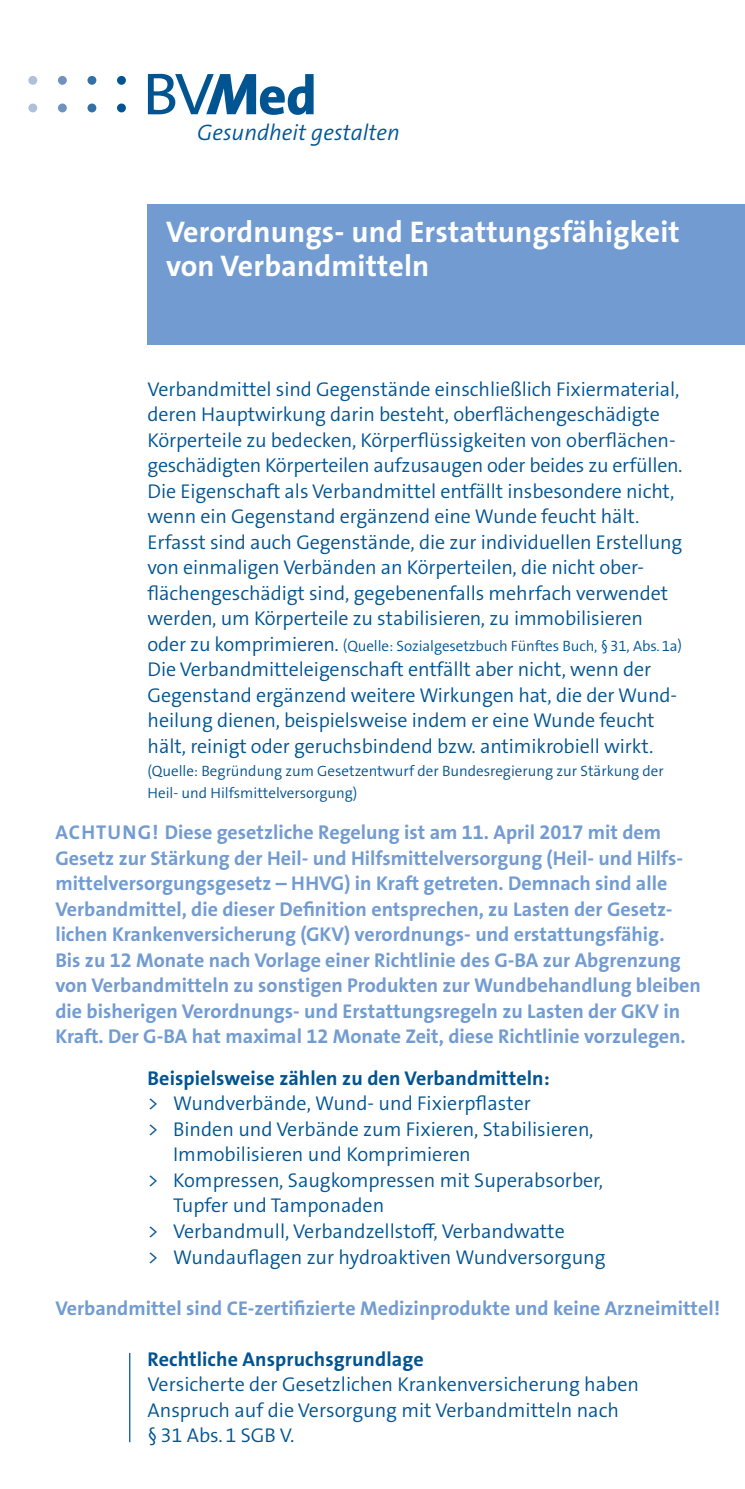
<style>
.page{position:relative;width:745px;height:1489px;background:#fff}
.page>*{position:absolute;margin:0;border:0;box-sizing:border-box;transform-origin:0 0}
.t1{font:700 30px/33px "The Sans Os F";letter-spacing:.005em;color:#fff}
.t2{font:italic 300 22.5px "The Sans Os F";color:#005492}
.t3{font:300 20px/25.5px "The Sans Os F";letter-spacing:-.005em;color:#005492}
.t4{font:700 20px/25.5px "The Sans Os F";color:#729cd1}
.t5{font:700 20px "The Sans Os F";letter-spacing:.005em;color:#005492}
.t6{font:300 15px/22.5px "The Sans Os F";color:#005492}
.s1{font-size:20px}
</style>
<div class="page">
<div style="left:147px;top:204px;width:597px;height:140px;background:#729cd1"></div>
<hr style="left:129px;top:1352px;width:1px;height:89px;background:#005492">
<div style="left:117px;top:103px;width:9px;height:9px;background:#005492;border-radius:50%"></div>
<div style="left:117px;top:76px;width:9px;height:9px;background:#005492;border-radius:50%"></div>
<div style="left:87px;top:103px;width:9px;height:9px;background:#3370a7;border-radius:50%"></div>
<div style="left:87px;top:76px;width:9px;height:9px;background:#3370a7;border-radius:50%"></div>
<div style="left:58px;top:103px;width:9px;height:9px;background:#7092bf;border-radius:50%"></div>
<div style="left:58px;top:76px;width:9px;height:9px;background:#7092bf;border-radius:50%"></div>
<div style="left:28px;top:103px;width:9px;height:9px;background:#afc0db;border-radius:50%"></div>
<div style="left:28px;top:76px;width:9px;height:9px;background:#afc0db;border-radius:50%"></div>
<svg style="left:148px;top:74px;width:165px;height:41px"></svg>
<p class="t2" style="left:197px;top:118px;width:204px">Gesundheit gestalten</p>
<p class="t1" style="left:166px;top:216px;width:515px">Verordnungs- und Erstattungsfähigkeit von Verbandmitteln</p>
<p class="t3" style="left:147px;top:376px;width:536px">Verbandmittel sind Gegenstände einschließlich Fixiermaterial, deren Hauptwirkung darin besteht, oberflächengeschädigte Körperteile zu bedecken, Körperflüssigkeiten von oberflächen&shy;geschädigten Körperteilen aufzusaugen oder beides zu erfüllen.<br>Die Eigenschaft als Verbandmittel entfällt insbesondere nicht, wenn ein Gegenstand ergänzend eine Wunde feucht hält.<br>Erfasst sind auch Gegenstände, die zur individuellen Erstellung von einmaligen Verbänden an Körperteilen, die nicht ober&shy;flächengeschädigt sind, gegebenenfalls mehrfach verwendet werden, um Körperteile zu stabilisieren, zu immobilisieren</p>
<p class="t6" style="left:147px;top:634px;width:535px"><span class="s1">oder zu komprimieren.</span> (Quelle: Sozialgesetzbuch Fünftes Buch, §31, Abs.1a)</p>
<p class="t3" style="left:147px;top:657px;width:530px">Die Verbandmitteleigenschaft entfällt aber nicht, wenn der Gegenstand ergänzend weitere Wirkungen hat, die der Wund&shy;heilung dienen, beispielsweise indem er eine Wunde feucht hält, reinigt oder geruchsbindend bzw. antimikrobiell wirkt.</p>
<p class="t6" style="left:147px;top:759px;width:517px">(Quelle: Begründung zum Gesetzentwurf der Bundesregierung zur Stärkung der<br>Heil- und Hilfsmittelversorgung)</p>
<p class="t4" style="left:55px;top:819px;width:646px">ACHTUNG! Diese gesetzliche Regelung ist am 11. April 2017 mit dem Gesetz zur Stärkung der Heil- und Hilfsmittelversorgung (Heil- und Hilfs&shy;mittelversorgungsgesetz – HHVG) in Kraft getreten. Demnach sind alle Verbandmittel, die dieser Definition entsprechen, zu Lasten der Gesetz&shy;lichen Krankenversicherung (GKV) verordnungs- und erstattungsfähig.<br>Bis zu 12 Monate nach Vorlage einer Richtlinie des G-BA zur Abgrenzung von Verbandmitteln zu sonstigen Produkten zur Wundbehandlung bleiben die bisherigen Verordnungs- und Erstattungsregeln zu Lasten der GKV in Kraft. Der G-BA hat maximal 12 Monate Zeit, diese Richtlinie vorzulegen.</p>
<p class="t5" style="left:147px;top:1065px;width:403px">Beispielsweise zählen zu den Verbandmitteln:</p>
<p class="t3" style="left:147px;top:1090px;width:384px">&gt; Wundverbände, Wund- und Fixierpflaster</p>
<p class="t3" style="left:173px;top:1116px;width:421px;text-indent:-26px">&gt; Binden und Verbände zum Fixieren, Stabilisieren,<br>Immobilisieren und Komprimieren</p>
<p class="t3" style="left:173px;top:1167px;width:431px;text-indent:-26px">&gt; Kompressen, Saugkompressen mit Superabsorber,<br>Tupfer und Tamponaden</p>
<p class="t3" style="left:147px;top:1218px;width:418px">&gt; Verbandmull, Verbandzellstoff, Verbandwatte</p>
<p class="t3" style="left:147px;top:1243px;width:459px">&gt; Wundauflagen zur hydroaktiven Wundversorgung</p>
<p class="t4" style="left:55px;top:1295px;width:665px">Verbandmittel sind CE-zertifizierte Medizinprodukte und keine Arzneimittel!</p>
<p class="t5" style="left:147px;top:1345px;width:277px">Rechtliche Anspruchsgrundlage</p>
<p class="t3" style="left:147px;top:1371px;width:492px">Versicherte der Gesetzlichen Krankenversicherung haben<br>Anspruch auf die Versorgung mit Verbandmitteln nach §31 Abs.1 SGB V.</p>
</div>
